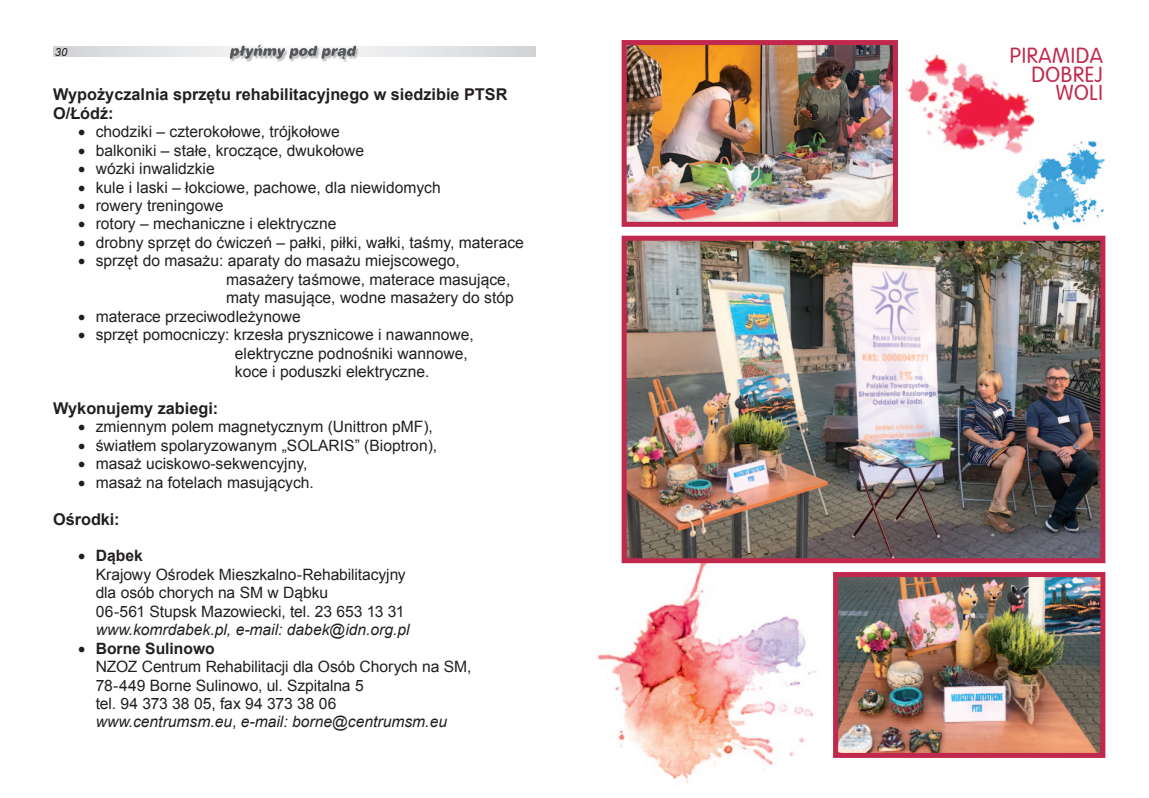
<style>
.page{position:relative;width:1149px;height:798px;background:#fff}
.page>*{position:absolute;margin:0;border:0;box-sizing:border-box;transform-origin:0 0}
.t1{font:300 21.38px/18.4px "VAG Rounded";letter-spacing:.03em;color:#c1284d;text-align:right}
.t2{font:700 16.25px/18.4px "Arial";color:#231f20}
.t3{font:15.62px/18.4px "Arial";color:#231f20}
.t4{font:italic 15.62px "Arial";color:#231f20}
.t5{font:italic 11.25px "Arial";color:#231f20}
.s1{font-weight:700}
.s2{font-style:italic}
</style>
<div class="page">
<svg style="left:53px;top:46px;width:482px;height:11px;background:#e1e2e4"></svg>
<svg style="left:230px;top:45px;width:129px;height:17px"></svg>
<img style="left:597px;top:563px;width:222px;height:221px">
<img style="left:1015px;top:141px;width:89px;height:88px">
<img style="left:905px;top:54px;width:128px;height:99px">
<img style="left:627px;top:241px;width:471px;height:316px">
<div style="left:621px;top:235px;width:483px;height:328px;border:5px solid #c1284d"></div>
<img style="left:838px;top:578px;width:260px;height:173px">
<div style="left:832px;top:572px;width:272px;height:185px;border:5px solid #c1284d"></div>
<img style="left:627px;top:46px;width:264px;height:175px">
<div style="left:621px;top:40px;width:276px;height:187px;border:5px solid #c1284d"></div>
<p class="t5" style="left:55px;top:44px;width:14px">30</p>
<p class="t2" style="left:53px;top:86px;width:455px">Wypożyczalnia sprzętu rehabilitacyjnego w siedzibie PTSR<br>O/Łódź:</p>
<p class="t3" style="left:78px;top:123px;width:263px">• chodziki – czterokołowe, trójkołowe</p>
<p class="t3" style="left:78px;top:141px;width:288px">• balkoniki – stałe, kroczące, dwukołowe</p>
<p class="t3" style="left:78px;top:159px;width:138px">• wózki inwalidzkie</p>
<p class="t3" style="left:78px;top:178px;width:364px">• kule i laski – łokciowe, pachowe, dla niewidomych</p>
<p class="t3" style="left:78px;top:196px;width:147px">• rowery treningowe</p>
<p class="t3" style="left:78px;top:215px;width:260px">• rotory – mechaniczne i elektryczne</p>
<p class="t3" style="left:78px;top:233px;width:447px">• drobny sprzęt do ćwiczeń – pałki, piłki, wałki, taśmy, materace</p>
<p class="t3" style="left:226px;top:252px;width:289px;text-indent:-148px">• sprzęt do masażu: aparaty do masażu miejscowego, masażery taśmowe, materace masujące, maty masujące, wodne masażery do stóp</p>
<p class="t3" style="left:78px;top:307px;width:224px">• materace przeciwodleżynowe</p>
<p class="t3" style="left:235px;top:325px;width:240px;text-indent:-157px">• sprzęt pomocniczy: krzesła prysznicowe i nawannowe, elektryczne podnośniki wannowe, koce i poduszki elektryczne.</p>
<p class="t2" style="left:53px;top:399px;width:166px">Wykonujemy zabiegi:</p>
<p class="t3" style="left:78px;top:417px;width:356px">• zmiennym polem magnetycznym (Unittron pMF),</p>
<p class="t3" style="left:78px;top:436px;width:360px">• światłem spolaryzowanym „SOLARIS” (Bioptron),</p>
<p class="t3" style="left:78px;top:454px;width:231px">• masaż uciskowo-sekwencyjny,</p>
<p class="t3" style="left:78px;top:473px;width:237px">• masaż na fotelach masujących.</p>
<p class="t2" style="left:53px;top:510px;width:68px">Ośrodki:</p>
<p class="t3" style="left:96px;top:546px;width:311px;text-indent:-18px">• <span class="s1">Dąbek<br></span>Krajowy Ośrodek Mieszkalno-Rehabilitacyjny dla osób chorych na SM w Dąbku<br>06-561 Stupsk Mazowiecki, tel. 23 653 13 31</p>
<p class="t4" style="left:96px;top:619px;width:315px">www.komrdabek.pl, e-mail: dabek@idn.org.pl</p>
<p class="t3" style="left:96px;top:639px;width:377px;text-indent:-18px">• <span class="s1">Borne Sulinowo<br></span>NZOZ Centrum Rehabilitacji dla Osób Chorych na SM, 78-449 Borne Sulinowo, ul. Szpitalna 5<br>tel. 94 373 38 05, fax 94 373 38 06 <span class="s2">www.centrumsm.eu</span>, <span class="s2">e-mail: borne@centrumsm.eu</span></p>
<h1 class="t1" style="left:1009px;top:48px;width:94px">PIRAMIDA<br>DOBREJ<br>WOLI</h1>
</div>
